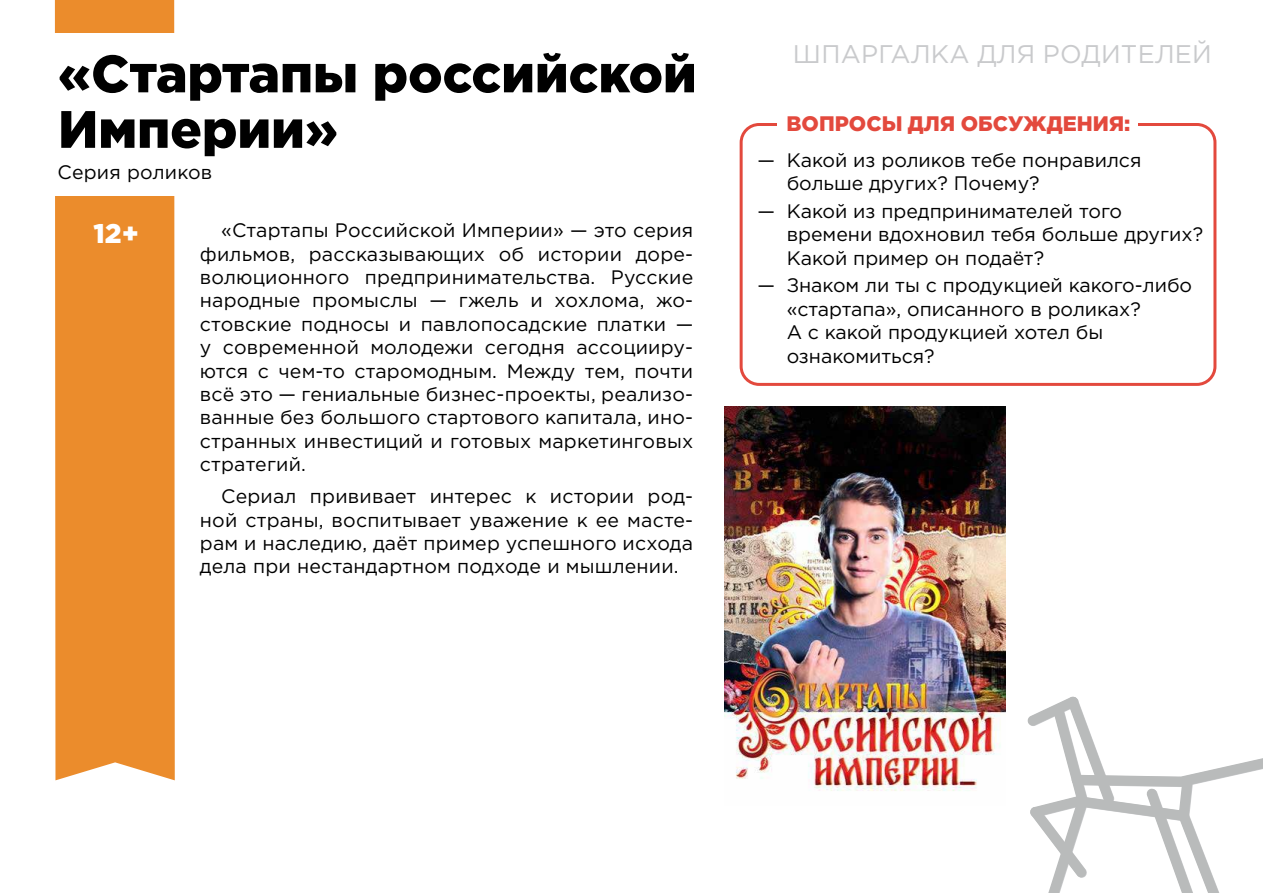
<style>
.page{position:relative;width:1263px;height:893px;background:#fff}
.page>*{position:absolute;margin:0;border:0;box-sizing:border-box;transform-origin:0 0}
.t1{font:900 52.5px/55.5px "Gotham Pro";color:#000}
.t2{font:900 27px "Gotham Pro";color:#fff}
.t3{font:25.5px "Gotham Pro";letter-spacing:.01em;color:#c9cacc}
.t4{font:900 21px "Gotham Pro";color:#e3493d}
.t5{font:19.5px/23.4px "Gotham Pro";color:#000}
</style>
<div class="page">
<div style="left:55px;top:0;width:120px;height:780px;background:#eb8c2c"></div>
<svg style="left:1027px;top:696px;width:236px;height:197px"></svg>
<div style="left:740px;top:123px;width:476px;height:263px;border:3px solid #e3493d;border-radius:18px"></div>
<div style="left:777px;top:102px;width:361px;height:43px;background:#fff"></div>
<div style="left:29px;top:33px;width:177px;height:163px;background:#fff"></div>
<img style="left:724px;top:406px;width:281px;height:385px">
<h1 class="t1" style="left:58px;top:45px;width:640px">«Стартапы российской<br>Империи»</h1>
<p class="t5" style="left:57px;top:161px;width:156px">Серия роликов</p>
<h2 class="t2" style="left:94px;top:218px;width:47px">12+</h2>
<p class="t5" style="left:200px;top:219px;width:495px;text-align:justify;text-indent:21px">«Стартапы Российской Империи» — это серия фильмов, рассказывающих об истории доре&shy;волюционного предпринимательства. Русские народные промыслы — гжель и хохлома, жо&shy;стовские подносы и павлопосадские платки — у современной молодежи сегодня ассоцииру&shy;ются с чем-то старомодным. Между тем, почти всё это — гениальные бизнес-проекты, реализо&shy;ванные без большого стартового капитала, ино&shy;странных инвестиций и готовых маркетинговых стратегий.</p>
<p class="t5" style="left:200px;top:484px;width:495px;text-align:justify;text-indent:21px">Сериал прививает интерес к истории род&shy;ной страны, воспитывает уважение к ее масте&shy;рам и наследию, даёт пример успешного исхода дела при нестандартном подходе и мышлении.</p>
<h3 class="t3" style="left:793px;top:40px;width:420px">ШПАРГАЛКА ДЛЯ РОДИТЕЛЕЙ</h3>
<p class="t4" style="left:786px;top:112px;width:345px">ВОПРОСЫ ДЛЯ ОБСУЖДЕНИЯ:</p>
<p class="t5" style="left:787px;top:148px;width:356px;text-indent:-29px">— Какой из роликов тебе понравился больше других? Почему?</p>
<p class="t5" style="left:787px;top:199px;width:418px;text-indent:-29px">— Какой из предпринимателей того времени вдохновил тебя больше других?<br>Какой пример он подаёт?</p>
<p class="t5" style="left:787px;top:274px;width:407px;text-indent:-29px">— Знаком ли ты с продукцией какого-либо «стартапа», описанного в роликах?<br>А с какой продукцией хотел бы ознакомиться?</p>
</div>
